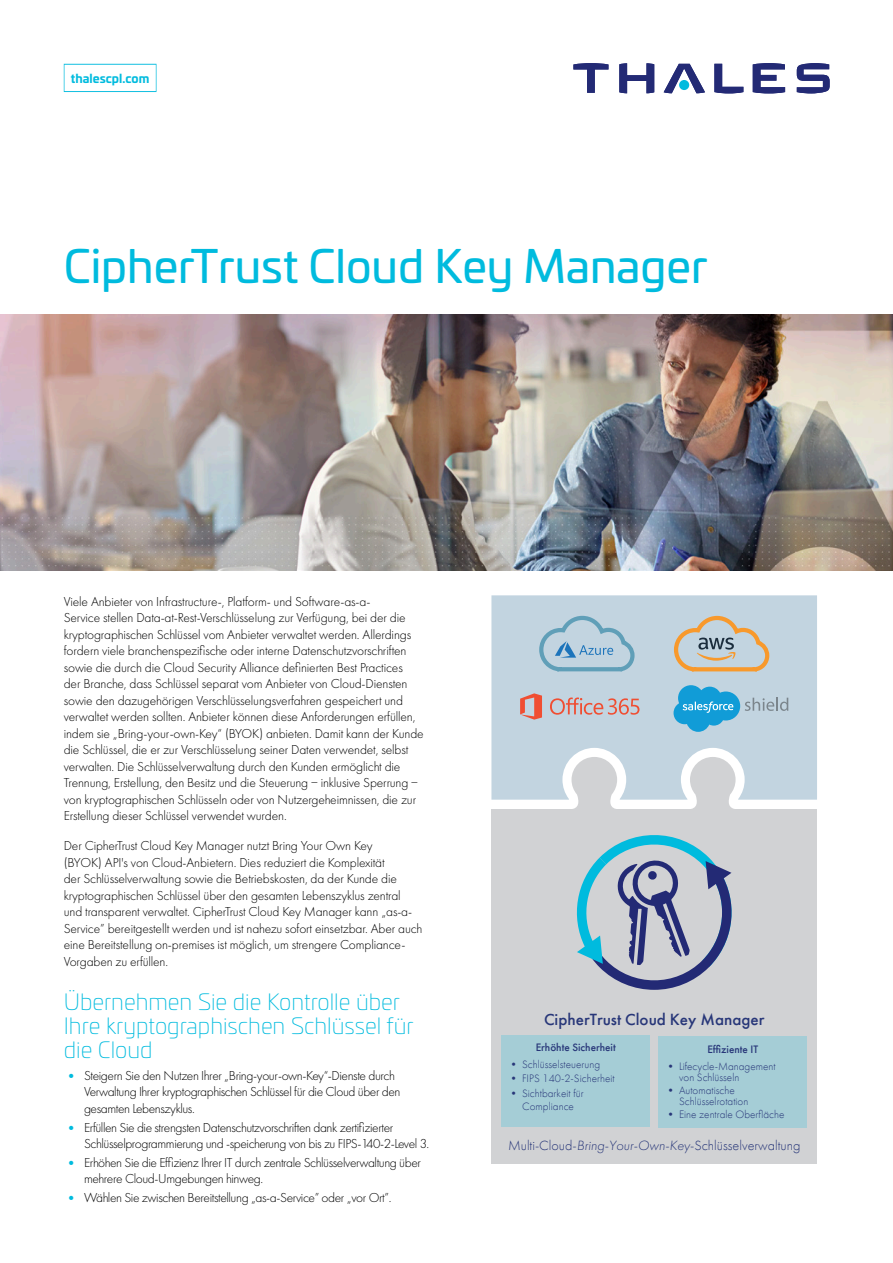
<style>
.page{position:relative;width:893px;height:1263px;background:#fff}
.page>*{position:absolute;margin:0;border:0;box-sizing:border-box;transform-origin:0 0}
.t1{font:45px "Univia Pro";color:#00bbde}
.t2{font:200 22.5px/24px "Univia Pro";color:#00bbde}
.t3{font:500 16.8px "Futura PT";color:#283779}
.t4{font:300 13.95px "Futura PT";color:#283779}
.t5{font:300 13.5px/16.5px "Futura PT";letter-spacing:-.01em;color:#000}
.t6{font:300 13.5px/16.5px "Futura PT";letter-spacing:-.03em;color:#000}
.t7{font:700 12px "Univia Pro";color:#00bbde}
.t8{font:300 11.1px/11.1px "Futura PT";color:#283779}
.t9{font:500 11.1px "Futura PT";color:#283779}
.s1{font-weight:400;font-size:15px;color:#00bbde}
.s2{font-style:italic}
</style>
<div class="page">
<svg style="left:797px;top:63px;width:33px;height:30px"></svg>
<svg style="left:753px;top:63px;width:32px;height:30px"></svg>
<svg style="left:714px;top:64px;width:29px;height:29px"></svg>
<svg style="left:664px;top:64px;width:41px;height:29px"></svg>
<div style="left:679px;top:80px;width:10px;height:10px;background:#00bbde;border-radius:50%"></div>
<svg style="left:619px;top:63px;width:35px;height:30px"></svg>
<svg style="left:573px;top:63px;width:35px;height:30px"></svg>
<img style="left:0;top:314px;width:893px;height:257px">
<svg style="left:64px;top:64px;width:92px;height:28px"></svg>
<div style="left:491px;top:595px;width:326px;height:205px;background:#c2d4e0"></div>
<div style="left:491px;top:809px;width:326px;height:354px;background:#d1d2d4"></div>
<svg style="left:569px;top:757px;width:51px;height:52px"></svg>
<svg style="left:687px;top:757px;width:51px;height:52px"></svg>
<svg style="left:537px;top:614px;width:100px;height:59px"></svg>
<svg style="left:672px;top:614px;width:99px;height:59px"></svg>
<svg style="left:550px;top:697px;width:89px;height:18px"></svg>
<svg style="left:520px;top:693px;width:22px;height:27px"></svg>
<svg style="left:673px;top:685px;width:115px;height:47px"></svg>
<svg style="left:576px;top:835px;width:156px;height:155px"></svg>
<div style="left:501px;top:1035px;width:149px;height:92px;background:#a5cdd6"></div>
<div style="left:658px;top:1036px;width:149px;height:91px;background:#a5cdd6"></div>
<p class="t7" style="left:71px;top:68px;width:80px">thalescpl.com</p>
<h1 class="t1" style="left:64px;top:232px;width:645px">CipherTrust Cloud Key Manager</h1>
<p class="t5" style="left:64px;top:593px;width:361px">Viele Anbieter von Infrastructure-, Platform- und Software-as-a-<br>Service stellen Data-at-Rest-Verschlüsselung zur Verfügung, bei der die kryptographischen Schlüssel vom Anbieter verwaltet werden. Allerdings fordern viele branchenspezifische oder interne Datenschutzvorschriften sowie die durch die Cloud Security Alliance definierten Best Practices<br>der Branche, dass Schlüssel separat vom Anbieter von Cloud-Diensten sowie den dazugehörigen Verschlüsselungsverfahren gespeichert und verwaltet werden sollten. Anbieter können diese Anforderungen erfüllen, indem sie „Bring-your-own-Key“ (BYOK) anbieten. Damit kann der Kunde die Schlüssel, die er zur Verschlüsselung seiner Daten verwendet, selbst verwalten. Die Schlüsselverwaltung durch den Kunden ermöglicht die Trennung, Erstellung, den Besitz und die Steuerung − inklusive Sperrung − von kryptographischen Schlüsseln oder von Nutzergeheimnissen, die zur Erstellung dieser Schlüssel verwendet wurden.</p>
<p class="t5" style="left:64px;top:837px;width:360px">Der CipherTrust Cloud Key Manager nutzt Bring Your Own Key<br>(BYOK) API's von Cloud-Anbietern. Dies reduziert die Komplexität<br>der Schlüsselverwaltung sowie die Betriebskosten, da der Kunde die kryptographischen Schlüssel über den gesamten Lebenszyklus zentral und transparent verwaltet. CipherTrust Cloud Key Manager kann „as-a-Service” bereitgestellt werden und ist nahezu sofort einsetzbar. Aber auch eine Bereitstellung on-premises ist möglich, um strengere Compliance-Vorgaben zu erfüllen.</p>
<h2 class="t2" style="left:64px;top:989px;width:351px">Übernehmen Sie die Kontrolle über<br>Ihre kryptographischen Schlüssel für die Cloud</h2>
<p class="t6" style="left:84px;top:1067px;width:318px;text-indent:-20px"><span class="s1">•</span> Steigern Sie den Nutzen Ihrer „Bring-your-own-Key“-Dienste durch<br>Verwaltung Ihrer kryptographischen Schlüssel für die Cloud über den gesamten Lebenszyklus.</p>
<p class="t6" style="left:84px;top:1119px;width:347px;text-indent:-20px"><span class="s1">•</span> Erfüllen Sie die strengsten Datenschutzvorschriften dank zertifizierter<br>Schlüsselprogrammierung und -speicherung von bis zu FIPS-140-2-Level 3.</p>
<p class="t6" style="left:84px;top:1154px;width:338px;text-indent:-20px"><span class="s1">•</span> Erhöhen Sie die Effizienz Ihrer IT durch zentrale Schlüsselverwaltung über mehrere Cloud-Umgebungen hinweg.</p>
<p class="t6" style="left:64px;top:1189px;width:329px"><span class="s1">•</span> Wählen Sie zwischen Bereitstellung „as-a-Service” oder „vor Ort”.</p>
<p class="t3" style="left:544px;top:1009px;width:222px">CipherTrust Cloud Key Manager</p>
<p class="t9" style="left:536px;top:1041px;width:82px">Erhöhte Sicherheit</p>
<p class="t8" style="left:508px;top:1059px;width:93px">• Schlüsselsteuerung</p>
<p class="t8" style="left:508px;top:1073px;width:108px">• FIPS 140-2-Sicherheit</p>
<p class="t8" style="left:508px;top:1087px;width:77px;line-height:12.6px;text-align:center">• Sichtbarkeit für<br>Compliance</p>
<p class="t9" style="left:707px;top:1043px;width:52px">Effiziente IT</p>
<p class="t8" style="left:679px;top:1060px;width:98px;text-indent:-14px">• Lifecycle-Management von Schlüsseln</p>
<p class="t8" style="left:679px;top:1085px;width:71px;text-indent:-14px">• Automatische<br>Schlüsselrotation</p>
<p class="t8" style="left:665px;top:1109px;width:121px">• Eine zentrale Oberfläche</p>
<p class="t4" style="left:508px;top:1137px;width:294px">Multi-Cloud-<span class="s2">Bring-Your-Own-Key</span>-Schlüsselverwaltung</p>
</div>
